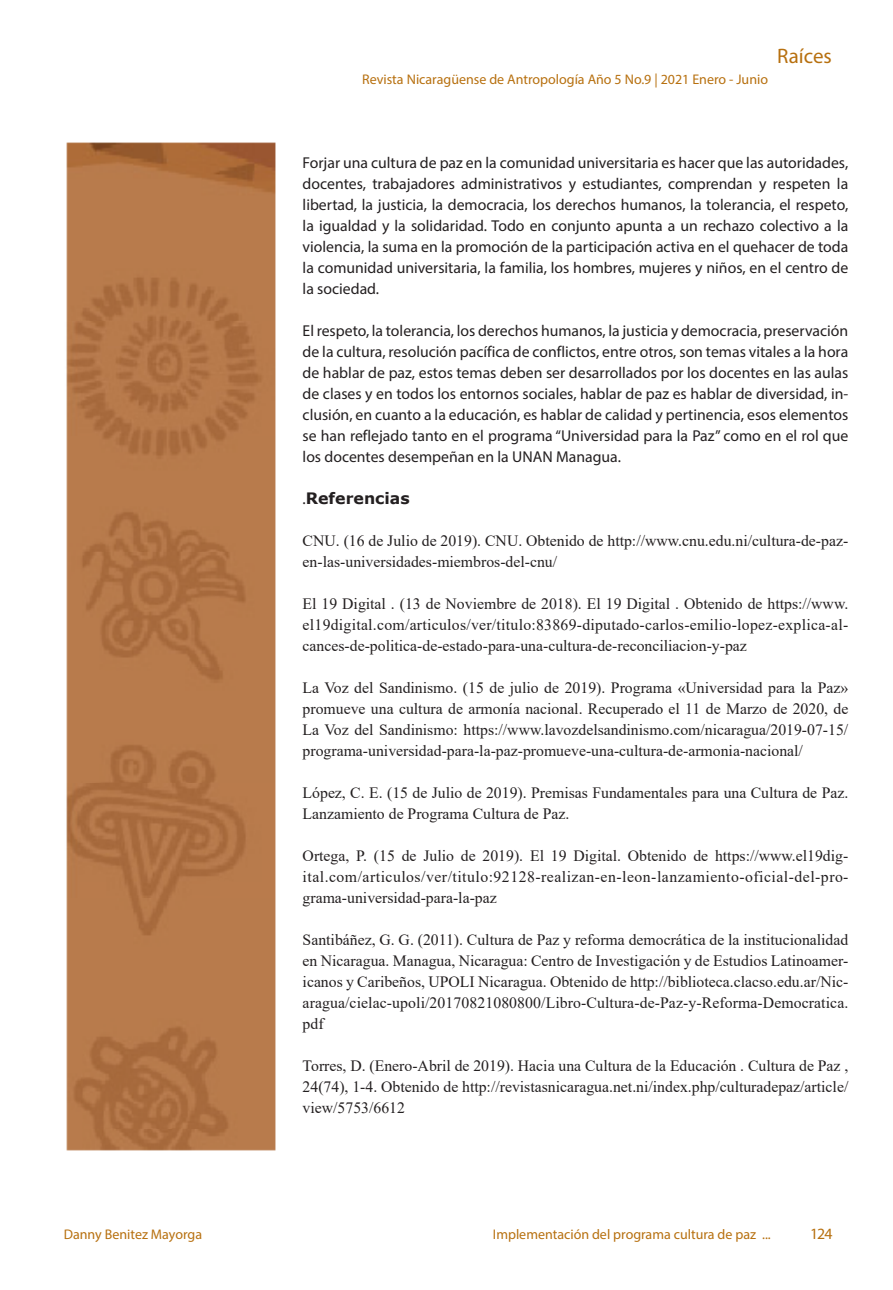
<style>
.page{position:relative;width:893px;height:1290px;background:#fff}
.page>*{position:absolute;margin:0;border:0;box-sizing:border-box;transform-origin:0 0}
.t1{font:21px "Myriad Pro";color:#b7700f}
.t2{font:15.75px/21px "Times New Roman";color:#231f20;text-align:justify}
.t3{font:15.75px/21px "Myriad Pro";color:#231f20;text-align:justify}
.t4{font:700 15.75px "Verdana";color:#231f20}
.t5{font:15.75px "Myriad Pro";color:#b7700f}
.t6{font:14px "Myriad Pro";color:#b7700f}
.s1{font-family:"Myriad Pro";font-weight:400}
</style>
<div class="page">
<img style="left:66px;top:142px;width:210px;height:1009px">
<p class="t6" style="left:362px;top:71px;width:407px">Revista Nicaragüense de Antropología Año 5 No.9 | 2021 Enero - Junio</p>
<h1 class="t1" style="left:777px;top:43px;width:56px">Raíces</h1>
<p class="t3" style="left:303px;top:152px;width:547px">Forjar una cultura de paz en la comunidad universitaria es hacer que las autoridades, docentes, trabajadores administrativos y estudiantes, comprendan y respeten la libertad, la justicia, la democracia, los derechos humanos, la tolerancia, el respeto, la igualdad y la solidaridad. Todo en conjunto apunta a un rechazo colectivo a la violencia, la suma en la promoción de la participación activa en el quehacer de toda la comunidad universitaria, la familia, los hombres, mujeres y niños, en el centro de la sociedad.</p>
<p class="t3" style="left:303px;top:320px;width:547px">El respeto, la tolerancia, los derechos humanos, la justicia y democracia, preservación de la cultura, resolución pacífica de conflictos, entre otros, son temas vitales a la hora de hablar de paz, estos temas deben ser desarrollados por los docentes en las aulas de clases y en todos los entornos sociales, hablar de paz es hablar de diversidad, in&shy;clusión, en cuanto a la educación, es hablar de calidad y pertinencia, esos elementos se han reflejado tanto en el programa “Universidad para la Paz” como en el rol que los docentes desempeñan en la UNAN Managua.</p>
<p class="t4" style="left:303px;top:487px;width:109px"><span class="s1">.</span>Referencias</p>
<p class="t2" style="left:303px;top:530px;width:547px">CNU. (16 de Julio de 2019). CNU. Obtenido de http://www.cnu.edu.ni/cultura-de-paz&shy;en-las-universidades-miembros-del-cnu/</p>
<p class="t2" style="left:303px;top:593px;width:547px">El 19 Digital . (13 de Noviembre de 2018). El 19 Digital . Obtenido de https://www. el19digital.com/articulos/ver/titulo:83869-diputado-carlos-emilio-lopez-explica-al&shy;cances-de-politica-de-estado-para-una-cultura-de-reconciliacion-y-paz</p>
<p class="t2" style="left:303px;top:677px;width:547px">La Voz del Sandinismo. (15 de julio de 2019). Programa «Universidad para la Paz» promueve una cultura de armonía nacional. Recuperado el 11 de Marzo de 2020, de La Voz del Sandinismo: https://www.lavozdelsandinismo.com/nicaragua/2019-07-15/ programa-universidad-para-la-paz-promueve-una-cultura-de-armonia-nacional/</p>
<p class="t2" style="left:303px;top:782px;width:547px">López, C. E. (15 de Julio de 2019). Premisas Fundamentales para una Cultura de Paz.<br>Lanzamiento de Programa Cultura de Paz.</p>
<p class="t2" style="left:303px;top:845px;width:547px">Ortega, P. (15 de Julio de 2019). El 19 Digital. Obtenido de https://www.el19dig&shy;ital.com/articulos/ver/titulo:92128-realizan-en-leon-lanzamiento-oficial-del-pro&shy;grama-universidad-para-la-paz</p>
<p class="t2" style="left:303px;top:929px;width:547px">Santibáñez, G. G. (2011). Cultura de Paz y reforma democrática de la institucionalidad en Nicaragua. Managua, Nicaragua: Centro de Investigación y de Estudios Latinoamer&shy;icanos y Caribeños, UPOLI Nicaragua. Obtenido de http://biblioteca.clacso.edu.ar/Nic&shy;aragua/cielac-upoli/20170821080800/Libro-Cultura-de-Paz-y-Reforma-Democratica. pdf</p>
<p class="t2" style="left:303px;top:1055px;width:547px">Torres, D. (Enero-Abril de 2019). Hacia una Cultura de la Educación . Cultura de Paz , 24(74), 1-4. Obtenido de http://revistasnicaragua.net.ni/index.php/culturadepaz/article/ view/5753/6612</p>
<p class="t6" style="left:64px;top:1226px;width:140px">Danny Benitez Mayorga</p>
<p class="t6" style="left:493px;top:1226px;width:279px">Implementación del programa cultura de paz ...</p>
<p class="t5" style="left:810px;top:1224px;width:24px">124</p>
</div>
